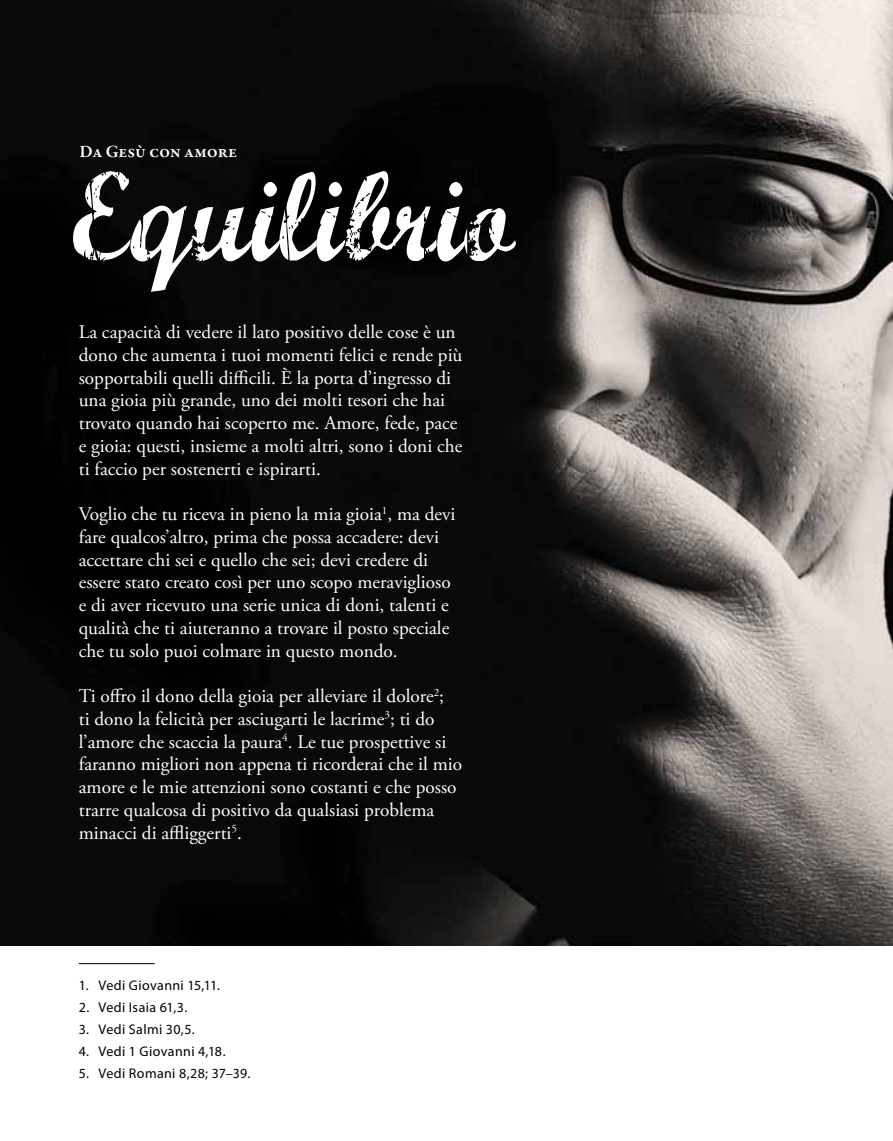
<style>
.page{position:relative;width:893px;height:1141px;background:#fff}
.page>*{position:absolute;margin:0;border:0;box-sizing:border-box;transform-origin:0 0}
.t1{font:127.05px "Marcelle Script";color:#fff;scale:.91 1}
.t2{font:19.25px/22.8px "Adobe Garamond Pro";color:#fff}
.t3{font:600 17.5px "Garamond Premr Pro";letter-spacing:-.005em;color:#fff}
.t4{font:14px "Myriad Pro";letter-spacing:.025em;color:#000}
</style>
<div class="page">
<img style="left:0;top:0;width:893px;height:945px">
<hr style="left:79px;top:963px;width:76px;height:1px;background:#000">
<p class="t3" style="left:80px;top:140px;width:159px">Da Gesù con amore</p>
<h1 class="t1" style="left:70px;top:127px;width:490px">Equilibrio</h1>
<p class="t2" style="left:79px;top:321px;width:385px">La capacità di vedere il lato positivo delle cose è un dono che aumenta i tuoi momenti felici e rende più sopportabili quelli difficili. È la porta d’ingresso di una gioia più grande, uno dei molti tesori che hai trovato quando hai scoperto me. Amore, fede, pace e gioia: questi, insieme a molti altri, sono i doni che ti faccio per sostenerti e ispirarti.</p>
<p class="t2" style="left:79px;top:503px;width:378px">Voglio che tu riceva in pieno la mia gioia<sup>1</sup>, ma devi fare qualcos’altro, prima che possa accadere: devi accettare chi sei e quello che sei; devi credere di essere stato creato così per uno scopo meraviglioso e di aver ricevuto una serie unica di doni, talenti e qualità che ti aiuteranno a trovare il posto speciale che tu solo puoi colmare in questo mondo.</p>
<p class="t2" style="left:79px;top:685px;width:385px">Ti offro il dono della gioia per alleviare il dolore<sup>2</sup>;<br>ti dono la felicità per asciugarti le lacrime<sup>3</sup>; ti do l’amore che scaccia la paura<sup>4</sup>. Le tue prospettive si faranno migliori non appena ti ricorderai che il mio amore e le mie attenzioni sono costanti e che posso trarre qualcosa di positivo da qualsiasi problema minacci di affliggerti<sup>5</sup>.</p>
<p class="t4" style="left:79px;top:977px;width:143px">1. Vedi Giovanni 15,11.</p>
<p class="t4" style="left:79px;top:999px;width:110px">2. Vedi Isaia 61,3.</p>
<p class="t4" style="left:79px;top:1021px;width:117px">3. Vedi Salmi 30,5.</p>
<p class="t4" style="left:79px;top:1043px;width:148px">4. Vedi 1 Giovanni 4,18.</p>
<p class="t4" style="left:79px;top:1064px;width:173px">5. Vedi Romani 8,28; 37–39.</p>
</div>
